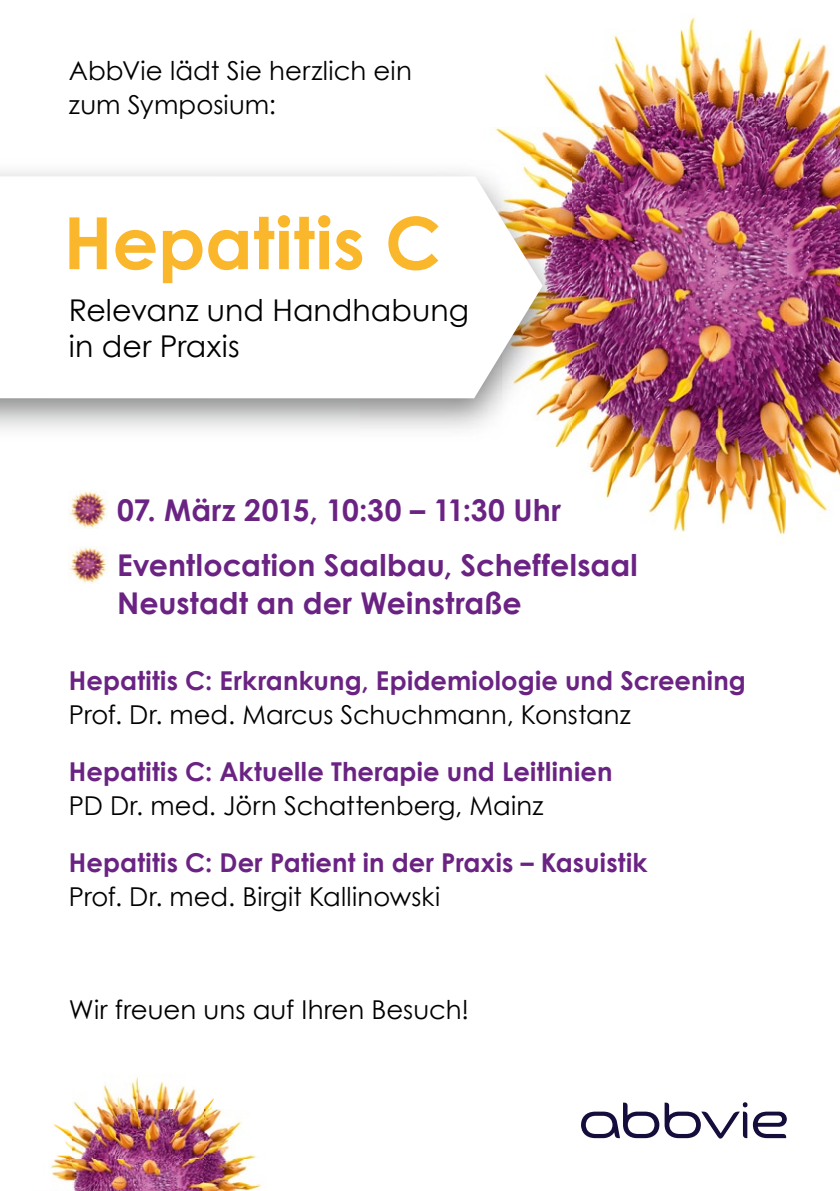
<style>
.page{position:relative;width:840px;height:1191px;background:#fff}
.page>*{position:absolute;margin:0;border:0;box-sizing:border-box;transform-origin:0 0}
.t1{font:700 72px "Century Gothic";letter-spacing:.005em;color:#fab72b}
.t2{font:700 30px/55px "Century Gothic";letter-spacing:.005em;color:#6b2383}
.t3{font:30px/36px "Century Gothic";color:#000}
.t4{font:26px/34px "Century Gothic";letter-spacing:.005em;color:#000}
.t5{font:700 26px "Century Gothic";letter-spacing:.005em;color:#6b2383}
</style>
<div class="page">
<img style="left:495px;top:17px;width:290px;height:174px">
<img style="left:785px;top:37px;width:54px;height:474px">
<img style="left:571px;top:191px;width:143px;height:128px">
<img style="left:714px;top:191px;width:72px;height:345px">
<img style="left:555px;top:319px;width:160px;height:217px">
<img style="left:51px;top:1077px;width:210px;height:114px">
<svg style="left:581px;top:1102px;width:205px;height:36px"></svg>
<img style="left:0;top:160px;width:571px;height:280px">
<svg style="left:0;top:176px;width:542px;height:222px"></svg>
<img style="left:69px;top:491px;width:38px;height:38px">
<img style="left:69px;top:546px;width:38px;height:38px">
<p class="t4" style="left:69px;top:53px;width:344px">AbbVie lädt Sie herzlich ein zum Symposium:</p>
<h1 class="t1" style="left:64px;top:198px;width:379px">Hepatitis C</h1>
<p class="t3" style="left:69px;top:291px;width:401px">Relevanz und Handhabung in der Praxis</p>
<p class="t2" style="left:117px;top:481px;width:522px">07. März 2015, 10:30 – 11:30 Uhr<br>Eventlocation Saalbau, Scheffelsaal</p>
<p class="t2" style="left:117px;top:574px;width:406px">Neustadt an der Weinstraße</p>
<p class="t5" style="left:69px;top:664px;width:678px">Hepatitis C: Erkrankung, Epidemiologie und Screening</p>
<p class="t4" style="left:69px;top:697px;width:563px">Prof. Dr. med. Marcus Schuchmann, Konstanz</p>
<p class="t5" style="left:69px;top:755px;width:544px">Hepatitis C: Aktuelle Therapie und Leitlinien</p>
<p class="t4" style="left:69px;top:788px;width:476px">PD Dr. med. Jörn Schattenberg, Mainz</p>
<p class="t5" style="left:69px;top:845px;width:579px">Hepatitis C: Der Patient in der Praxis – Kasuistik</p>
<p class="t4" style="left:69px;top:878px;width:372px">Prof. Dr. med. Birgit Kallinowski</p>
<p class="t4" style="left:69px;top:992px;width:401px">Wir freuen uns auf Ihren Besuch!</p>
</div>
